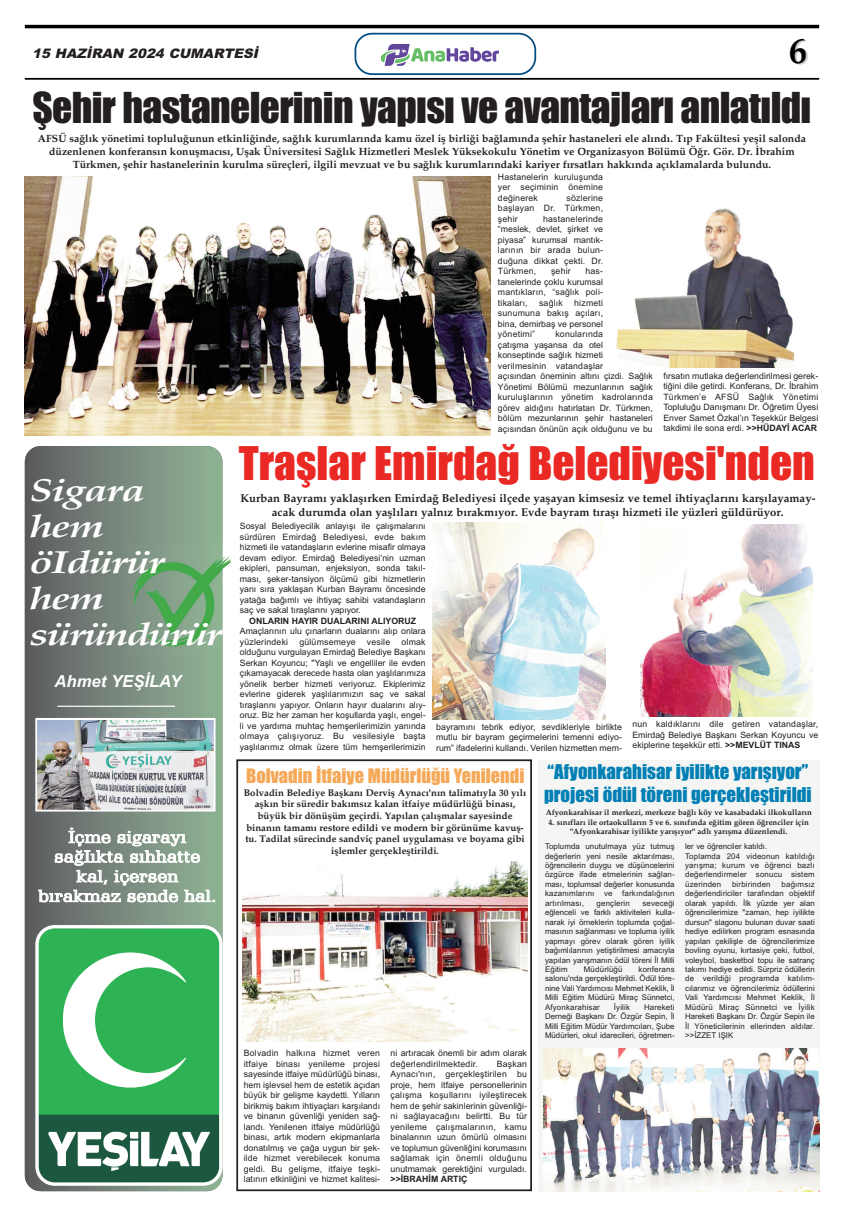
<style>
.page{position:relative;width:844px;height:1216px;background:#fff}
.page>*{position:absolute;margin:0;border:0;box-sizing:border-box;transform-origin:0 0}
.t1{font:42.88px "Impact";color:#ea2924}
.t2{font:39.38px "Impact";letter-spacing:-.015em;color:#231f20}
.t3{font:700 36.57px "Palatino";color:#000}
.t4{font:italic 700 31.94px/36.1px "Palatino";letter-spacing:-.03em;color:#fff;scale:1.32 1}
.t5{font:18.81px/22.6px "Impact";color:#007fb4}
.t6{font:18.38px "Impact";color:#f5a958}
.t7{font:italic 700 16.62px "Arial";color:#fff}
.t8{font:16.36px/19.6px "Schadow BT";letter-spacing:.01em;color:#fff;text-align:center;scale:1.22 1}
.t9{font:italic 900 13.12px "Arial";color:#231f20}
.t10{font:700 11.38px/13.8px "Palatino";color:#231f20;text-align:center}
.t11{font:700 10.5px/12.7px "Palatino";color:#231f20;text-align:center}
.t12{font:700 9.62px/11.6px "Palatino";color:#231f20;text-align:center}
.t13{font:8.75px/10.5px "Arial";color:#231f20;text-align:justify}
.t14{font:700 8.75px "Arial";color:#231f20}
.t15{font:8.75px "Arial";letter-spacing:.02em;color:#231f20}
.t16{font:7.88px/9.5px "Arial";letter-spacing:.01em;color:#231f20;text-align:justify}
.t17{font:700 7.88px/9.5px "Palatino";color:#231f20;text-align:center}
.s1{font-weight:700}
</style>
<div class="page">
<hr style="left:25px;top:25px;width:794px;height:3px;background:#000">
<hr style="left:25px;top:78px;width:794px;height:2px;background:#000">
<svg style="left:354px;top:33px;width:182px;height:42px"></svg>
<img style="left:381px;top:42px;width:117px;height:26px">
<div style="left:25px;top:446px;width:197px;height:745px;background:linear-gradient(to right,#5e5c61,#93b698);border-radius:16px"></div>
<img style="left:38px;top:721px;width:174px;height:87px">
<div style="left:35px;top:718px;width:180px;height:93px;border:2px solid #fff"></div>
<svg style="left:35px;top:925px;width:187px;height:260px"></svg>
<img style="left:39px;top:928px;width:180px;height:254px">
<hr style="left:57px;top:705px;width:118px;height:1px;background:#fff">
<img style="left:222px;top:543px;width:9px;height:92px">
<img style="left:127px;top:543px;width:95px;height:114px">
<img style="left:25px;top:176px;width:465px;height:259px">
<img style="left:616px;top:208px;width:179px;height:160px">
<img style="left:640px;top:524px;width:172px;height:192px">
<img style="left:433px;top:522px;width:172px;height:197px">
<div style="left:236px;top:759px;width:296px;height:432px;border:2px solid #231f20"></div>
<img style="left:242px;top:861px;width:285px;height:180px">
<div style="left:538px;top:760px;width:281px;height:431px;background:#f5f5f4"></div>
<img style="left:543px;top:1048px;width:276px;height:143px">
<h3 class="t9" style="left:32px;top:46px;width:231px">15 HAZİRAN 2024 CUMARTESİ</h3>
<h3 class="t3" style="left:788px;top:28px;width:20px">6</h3>
<h2 class="t2" style="left:33px;top:87px;width:780px">Şehir hastanelerinin yapısı ve avantajları anlatıldı</h2>
<p class="t11" style="left:38px;top:132px;width:769px">AFSÜ sağlık yönetimi topluluğunun etkinliğinde, sağlık kurumlarında kamu özel iş birliği bağlamında şehir hastaneleri ele alındı. Tıp Fakültesi yeşil salonda düzenlenen konferansın konuşmacısı, Uşak Üniversitesi Sağlık Hizmetleri Meslek Yüksekokulu Yönetim ve Organizasyon Bölümü Öğr. Gör. Dr. İbrahim<br>Türkmen, şehir hastanelerinin kurulma süreçleri, ilgili mevzuat ve bu sağlık kurumlarındaki kariyer fırsatları hakkında açıklamalarda bulundu.</p>
<h3 class="t4" style="left:29px;top:472px;width:148px">Sigara hem öIdürür hem süründürür</h3>
<h3 class="t7" style="left:55px;top:671px;width:128px">Ahmet YEŞİLAY</h3>
<h3 class="t8" style="left:38px;top:827px;width:147px">İçme sigarayı sağIıkta sıhhatte kal, içersen bırakmaz sende hal.</h3>
<p class="t13" style="left:498px;top:171px;width:107px">Hastanelerin kuruluşunda yer seçiminin önemine değinerek</p>
<p class="t13" style="left:498px;top:192px;width:107px;text-indent:68px">sözlerine başlayan Dr. Türkmen, şehir</p>
<p class="t13" style="left:498px;top:213px;width:107px;text-indent:45px">hastanelerinde “meslek, devlet, şirket ve piyasa” kurumsal mantık&shy;larının bir arada bulun&shy;duğuna dikkat çekti. Dr.<br>Türkmen,</p>
<p class="t13" style="left:498px;top:266px;width:107px;text-indent:87px">has&shy;tanelerinde çoklu kurumsal mantıkların, “sağlık poli&shy;tikaları,</p>
<p class="t13" style="left:551px;top:266px;width:21px">şehir</p>
<p class="t13" style="left:498px;top:297px;width:107px;text-indent:76px">hizmeti sunumuna bakış açıları, bina, demirbaş ve personel yönetimi”</p>
<p class="t13" style="left:539px;top:297px;width:25px">sağlık</p>
<p class="t13" style="left:498px;top:329px;width:156px;text-align:left;text-indent:57px">konularında<br>çatışma yaşansa da otel<br>konseptinde sağlık hizmeti verilmesinin vatandaşlar<br>açısından öneminin altını çizdi. Sağlık<br>Yönetimi Bölümü mezunlarının sağlık kuruluşlarının yönetim kadrolarında görev aldığını hatırlatan Dr. Türkmen, bölüm mezunlarının şehir hastaneleri açısından önünün açık olduğunu ve bu</p>
<p class="t13" style="left:663px;top:370px;width:156px">fırsatın mutlaka değerlendirilmesi gerek&shy;tiğini dile getirdi. Konferans, Dr. İbrahim Türkmen’e AFSÜ Sağlık Yönetimi Topluluğu Danışmanı Dr. Öğretim Üyesi Enver Samet Özkal’ın Teşekkür Belgesi takdimi ile sona erdi. <span class="s1">&gt;&gt;HÜDAYİ ACAR</span></p>
<h1 class="t1" style="left:239px;top:440px;width:577px">Traşlar Emirdağ Belediyesi'nden</h1>
<h3 class="t10" style="left:240px;top:491px;width:576px">Kurban Bayramı yaklaşırken Emirdağ Belediyesi ilçede yaşayan kimsesiz ve temel ihtiyaçlarını karşılayamay&shy;acak durumda olan yaşlıları yalnız bırakmıyor. Evde bayram tıraşı hizmeti ile yüzleri güldürüyor.</h3>
<p class="t13" style="left:240px;top:521px;width:187px">Sosyal Belediyecilik anlayışı ile çalışmalarını sürdüren Emirdağ Belediyesi, evde bakım hizmeti ile vatandaşların evlerine misafir olmaya devam ediyor. Emirdağ Belediyesi’nin uzman ekipleri, pansuman, enjeksiyon, sonda takıl&shy;ması, şeker-tansiyon ölçümü gibi hizmetlerin yanı sıra yaklaşan Kurban Bayramı öncesinde yatağa bağımlı ve ihtiyaç sahibi vatandaşların saç ve sakal tıraşlarını yapıyor.</p>
<p class="t14" style="left:249px;top:615px;width:168px">ONLARIN HAYIR DUALARINI ALIYORUZ</p>
<p class="t13" style="left:240px;top:626px;width:187px">Amaçlarının ulu çınarların dualarını alıp onlara yüzlerindeki</p>
<p class="t15" style="left:299px;top:636px;width:58px">gülümsemeye</p>
<p class="t13" style="left:367px;top:636px;width:25px">vesile</p>
<p class="t13" style="left:240px;top:636px;width:187px;text-indent:162px">olmak olduğunu vurgulayan Emirdağ Belediye Başkanı Serkan Koyuncu; "Yaşlı ve engelliler ile evden çıkamayacak derecede hasta olan yaşlılarımıza yönelik berber hizmeti veriyoruz. Ekiplerimiz evlerine giderek yaşlılarımızın saç ve sakal tıraşlarını yapıyor. Onların hayır dualarını alıy&shy;oruz. Biz her zaman her koşullarda yaşlı, engel&shy;li ve yardıma muhtaç hemşerilerimizin yanında olmaya çalışıyoruz. Bu vesilesiyle başta yaşlılarımız olmak üzere tüm hemşerilerimizin</p>
<p class="t13" style="left:436px;top:721px;width:187px">bayramını tebrik ediyor, sevdikleriyle birlikte mutlu bir bayram geçirmelerini temenni ediyo&shy;rum” ifadelerini kullandı. Verilen hizmetten mem-</p>
<p class="t13" style="left:632px;top:718px;width:187px">nun kaldıklarını dile getiren vatandaşlar, Emirdağ Belediye Başkanı Serkan Koyuncu ve ekiplerine teşekkür etti. <span class="s1">&gt;&gt;MEVLÜT TINAS</span></p>
<h3 class="t6" style="left:246px;top:765px;width:279px">Bolvadin İtfaiye Müdürlüğü Yenilendi</h3>
<p class="t12" style="left:244px;top:786px;width:284px">Bolvadin Belediye Başkanı Derviş Aynacı'nın talimatıyla 30 yılı aşkın bir süredir bakımsız kalan itfaiye müdürlüğü binası, büyük bir dönüşüm geçirdi. Yapılan çalışmalar sayesinde binanın tamamı restore edildi ve modern bir görünüme kavuş&shy;tu. Tadilat sürecinde sandviç panel uygulaması ve boyama gibi işlemler gerçekleştirildi.</p>
<p class="t13" style="left:244px;top:1047px;width:138px">Bolvadin halkına hizmet veren itfaiye binası yenileme projesi sayesinde itfaiye müdürlüğü binası, hem işlevsel hem de estetik açıdan büyük bir gelişme kaydetti. Yılların birikmiş bakım ihtiyaçları karşılandı ve binanın güvenliği yeniden sağ&shy;landı. Yenilenen itfaiye müdürlüğü binası, artık modern ekipmanlarla donatılmış ve çağa uygun bir şek&shy;ilde hizmet verebilecek konuma geldi. Bu gelişme, itfaiye teşki&shy;latının etkinliğini ve hizmet kalitesi-</p>
<p class="t13" style="left:390px;top:1047px;width:138px">ni artıracak önemli bir adım olarak değerlendirilmektedir.</p>
<p class="t13" style="left:390px;top:1058px;width:138px;text-indent:106px">Başkan Aynacı'nın, gerçekleştirilen bu proje, hem itfaiye personellerinin çalışma koşullarını iyileştirecek hem de şehir sakinlerinin güvenliği&shy;ni sağlayacağını belirtti. Bu tür yenileme çalışmalarının, kamu binalarının uzun ömürlü olmasını ve toplumun güvenliğini korumasını sağlamak için önemli olduğunu unutmamak gerektiğini vurguladı.</p>
<p class="t14" style="left:390px;top:1173px;width:78px">&gt;&gt;İBRAHİM ARTIÇ</p>
<h3 class="t5" style="left:544px;top:761px;width:269px">“Afyonkarahisar iyilikte yarışıyor” projesi ödül töreni gerçekleştirildi</h3>
<p class="t17" style="left:545px;top:807px;width:268px">Afyonkarahisar il merkezi, merkeze bağlı köy ve kasabadaki ilkokulların</p>
<p class="t17" style="left:548px;top:817px;width:262px">4. sınıfları ile ortaokulların 5 ve 6. sınıfında eğitim gören öğrenciler için "Afyonkarahisar iyilikte yarışıyor" adlı yarışma düzenlendi.</p>
<p class="t16" style="left:545px;top:841px;width:131px">Toplumda unutulmaya yüz tutmuş değerlerin yeni nesile aktarılması, öğrencilerin duygu ve düşüncelerini özgürce ifade etmelerinin sağlan&shy;ması, toplumsal değerler konusunda kazanımlarını ve farkındalığının artırılması,</p>
<p class="t16" style="left:545px;top:898px;width:131px;text-indent:97px">seveceği eğlenceli ve farklı aktiviteleri kulla&shy;narak iyi örneklerin toplumda çoğal&shy;masının sağlanması ve topluma iyilik yapmayı görev olarak gören iyilik bağımlılarının yetiştirilmesi amacıyla yapılan yarışmanın ödül töreni İl Milli Eğitim</p>
<p class="t16" style="left:596px;top:898px;width:35px">gençlerin</p>
<p class="t16" style="left:545px;top:964px;width:131px;text-indent:94px">konferans salonu'nda gerçekleştirildi. Ödül töre&shy;nine Vali Yardımcısı Mehmet Keklik, İl Milli Eğitim Müdürü Miraç Sünnetci, Afyonkarahisar</p>
<p class="t16" style="left:583px;top:964px;width:40px">Müdürlüğü</p>
<p class="t16" style="left:613px;top:1002px;width:18px">İyilik</p>
<p class="t16" style="left:545px;top:1002px;width:131px;text-indent:99px">Hareketi Derneği Başkanı Dr. Özgür Sepin, İl Milli Eğitim Müdür Yardımcıları, Şube Müdürleri, okul idarecileri, öğretmen-</p>
<p class="t16" style="left:685px;top:841px;width:131px;text-align:left">ler ve öğrenciler katıldı.<br>Toplamda 204 videonun katıldığı yarışma; kurum ve öğrenci bazlı değerlendirmeler sonucu sistem üzerinden</p>
<p class="t16" style="left:685px;top:879px;width:131px;text-indent:96px">bağımsız değerlendiriciler tarafından objektif olarak yapıldı. İlk yüzde yer alan öğrencilerimize "zaman, hep iyilikte dursun" slagonu bulunan duvar saati hediye edilirken program esnasında yapılan çekilişle de öğrencilerimize bovling oyunu, kırtasiye çeki, futbol, voleybol, basketbol topu ile satranç takımı hediye edildi. Sürpriz ödüllerin de verildiği programda katılım&shy;cılarımız ve öğrencilerimiz ödüllerini Vali Yardımcısı Mehmet Keklik, İl Müdürü Miraç Sünnetci ve İyilik Hareketi Başkanı Dr. Özgür Sepin ile İl Yöneticilerinin ellerinden aldılar. &gt;&gt;İZZET IŞIK</p>
<p class="t16" style="left:731px;top:879px;width:40px">birbirinden</p>
</div>
